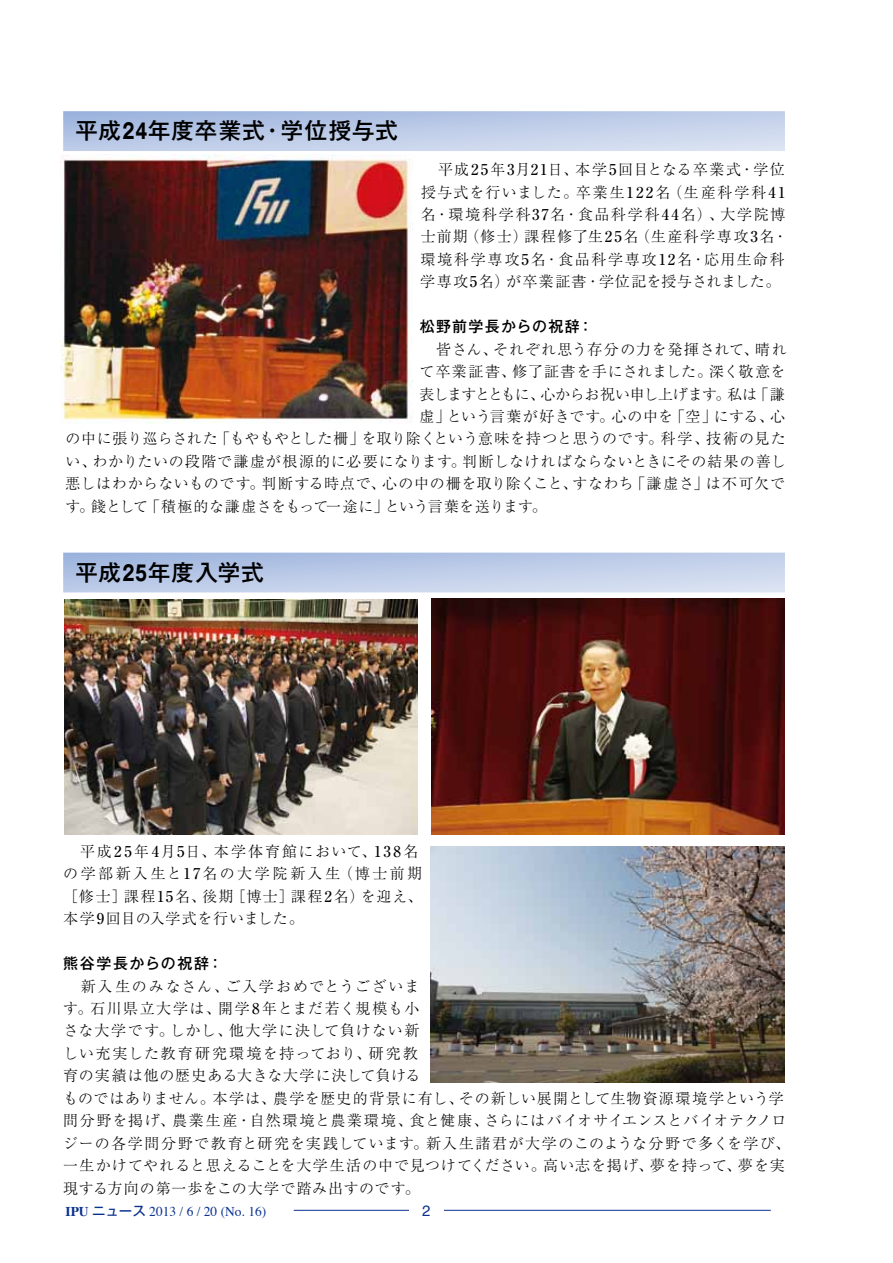
<style>
.page{position:relative;width:893px;height:1263px;background:#fff}
.page>*{position:absolute;margin:0;border:0;box-sizing:border-box;transform-origin:0 0}
.t1{font:500 22.5px "Gothic MB101 Pr 6";letter-spacing:.045em;color:#000}
.t2{font:300 15px/22.5px "Ryumin Pr 6";letter-spacing:.06em;color:#000}
.t3{font:300 15px/22.5px "Ryumin Pr 6";letter-spacing:.1em;color:#000}
.t4{font:300 15px/22.5px "Ryumin Pr 6";letter-spacing:.115em;color:#000}
.t5{font:300 15px "Ryumin Pr 6";letter-spacing:.015em;color:#000}
.t6{font:300 15px "Ryumin Pr 6";letter-spacing:.035em;color:#000}
.t7{font:300 15px "Ryumin Pr 6";color:#000}
.t8{font:300 15px "Ryumin Pr 6";letter-spacing:-.025em;color:#000}
.t9{font:300 15px "Ryumin Pr 6";letter-spacing:.03em;color:#000}
.t10{font:500 15px "Gothic MB101 Pr 6";letter-spacing:.09em;color:#000}
.t11{font:15px "Helvetica";color:#0b3190}
.t12{font:13.5px "Times";color:#0b3190}
.s1{font-weight:700;font-size:21px}
.s2{font-weight:500}
.s3{font-weight:700}
.s4{font-family:"Gothic MB101 Pr 6";font-weight:500}
</style>
<div class="page">
<hr style="left:294px;top:1210px;width:477px;height:1px;background:#0b3190">
<div style="left:409px;top:1208px;width:35px;height:6px;background:#fff"></div>
<img style="left:60px;top:155px;width:353px;height:268px">
<img style="left:65px;top:600px;width:352px;height:235px">
<img style="left:431px;top:599px;width:353px;height:235px">
<img style="left:431px;top:846px;width:353px;height:236px">
<svg style="left:63px;top:111px;width:722px;height:40px"></svg>
<svg style="left:63px;top:553px;width:722px;height:39px"></svg>
<h1 class="t1" style="left:76px;top:112px;width:324px">平成<span class="s1">24</span>年度卒業式・学位授与式</h1>
<p class="t3" style="left:420px;top:157px;width:369px">　平成<span class="s2">25</span>年<span class="s2">3</span>月<span class="s2">21</span>日、本学<span class="s2">5</span>回目となる卒業式・学位授与式を行いました。卒業生<span class="s2">122</span>名（生産科学科<span class="s2">41</span>名・環境科学科<span class="s2">37</span>名・食品科学科<span class="s2">44</span>名）、大学院博士前期（修士）課程修了生<span class="s2">25</span>名（生産科学専攻<span class="s2">3</span>名・環境科学専攻<span class="s2">5</span>名・食品科学専攻<span class="s2">12</span>名・応用生命科学専攻<span class="s2">5</span>名）が卒業証書・学位記を授与されました。</p>
<p class="t10" style="left:420px;top:314px;width:175px">松野前学長からの祝辞：</p>
<p class="t2" style="left:420px;top:337px;width:369px">　皆さん、それぞれ思う存分の力を発揮されて、晴れ</p>
<p class="t2" style="left:419px;top:359px;width:367px">て卒業証書、修了証書を手にされました。深く敬意を</p>
<p class="t8" style="left:419px;top:382px;width:367px">表しますとともに、心からお祝い申し上げます。私は「謙</p>
<p class="t9" style="left:419px;top:405px;width:367px">虚」という言葉が好きです。心の中を「空」にする、心</p>
<p class="t5" style="left:65px;top:427px;width:722px">の中に張り巡らされた「もやもやとした柵」を取り除くという意味を持つと思うのです。科学、技術の見た</p>
<p class="t2" style="left:65px;top:449px;width:722px">い、わかりたいの段階で謙虚が根源的に必要になります。判断しなければならないときにその結果の善し</p>
<p class="t6" style="left:65px;top:472px;width:721px">悪しはわからないものです。判断する時点で、心の中の柵を取り除くこと、すなわち「謙虚さ」は不可欠で</p>
<p class="t7" style="left:65px;top:494px;width:483px">す。餞として「積極的な謙虚さをもって一途に」という言葉を送ります。</p>
<h1 class="t1" style="left:76px;top:553px;width:190px">平成<span class="s1">25</span>年度入学式</h1>
<p class="t4" style="left:63px;top:839px;width:361px">　平成<span class="s2">25</span>年<span class="s2">4</span>月<span class="s2">5</span>日、本学体育館において、<span class="s2">138</span>名の学部新入生と<span class="s2">17</span>名の大学院新入生（博士前期［修士］課程<span class="s2">15</span>名、後期［博士］課程<span class="s2">2</span>名）を迎え、本学<span class="s2">9</span>回目の入学式を行いました。</p>
<p class="t10" style="left:63px;top:951px;width:161px">熊谷学長からの祝辞：</p>
<p class="t2" style="left:63px;top:974px;width:728px">　新入生のみなさん、ご入学おめでとうございま<br>す。石川県立大学は、開学<span class="s2">8</span>年とまだ若く規模も小<br>さな大学です。しかし、他大学に決して負けない新<br>しい充実した教育研究環境を持っており、研究教<br>育の実績は他の歴史ある大きな大学に決して負ける<br>ものではありません。本学は、農学を歴史的背景に有し、その新しい展開として生物資源環境学という学問分野を掲げ、農業生産・自然環境と農業環境、食と健康、さらにはバイオサイエンスとバイオテクノロジーの各学問分野で教育と研究を実践しています。新入生諸君が大学のこのような分野で多くを学び、一生かけてやれると思えることを大学生活の中で見つけてください。高い志を掲げ、夢を持って、夢を実現する方向の第一歩をこの大学で踏み出すのです。</p>
<p class="t12" style="left:65px;top:1202px;width:202px"><span class="s3">IPU</span> <span class="s4">ニュース</span> 2013 / 6 / 20 (No. 16)</p>
<p class="t11" style="left:422px;top:1199px;width:10px">2</p>
</div>
